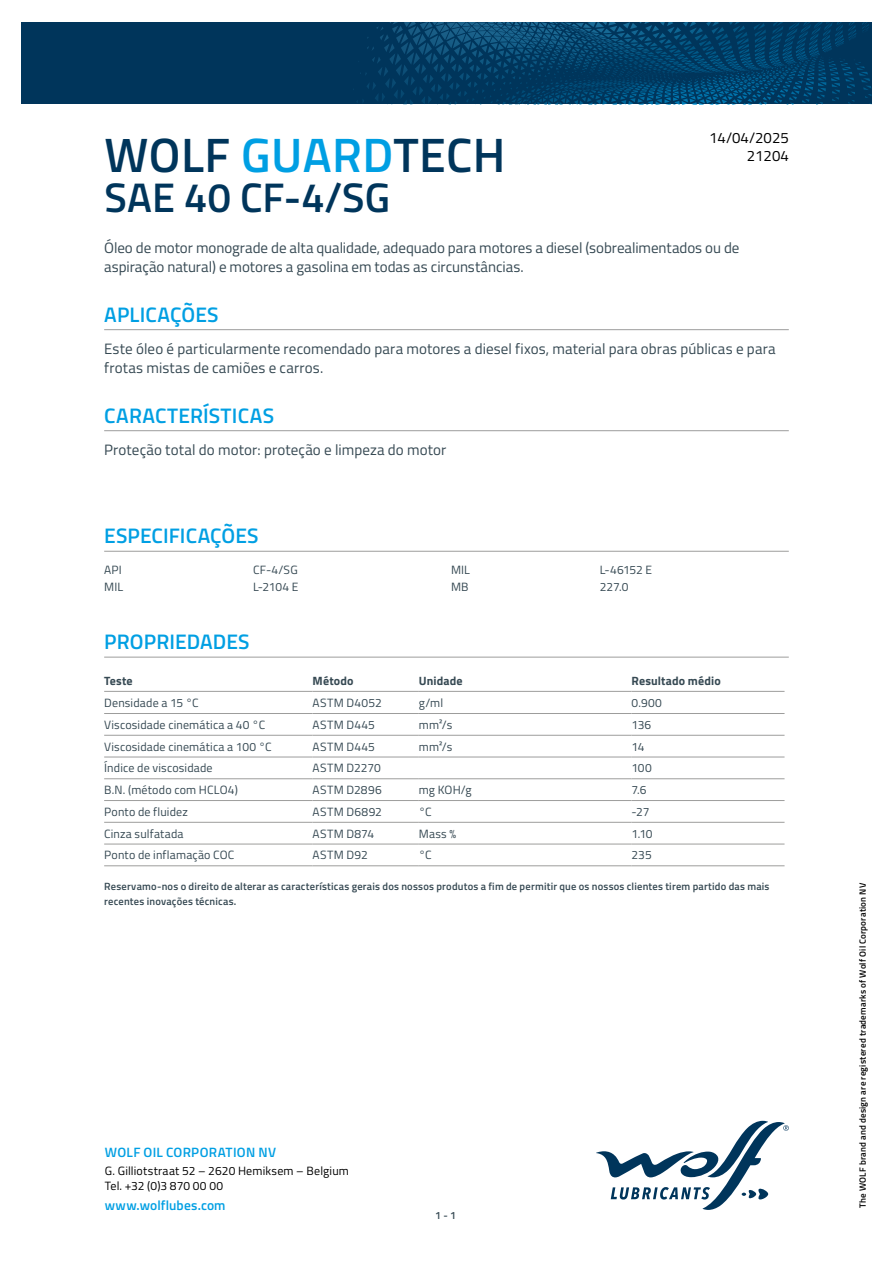
<style>
.page{position:relative;width:893px;height:1263px;background:#fff}
.page>*{position:absolute;margin:0;border:0;box-sizing:border-box;transform-origin:0 0}
.t1{font:600 48.3px "Titillium";letter-spacing:.01em;color:#00355b}
.t2{font:600 41.4px "Titillium";letter-spacing:.005em;color:#00355b}
.t3{font:600 21px "Titillium";letter-spacing:.005em;color:#009fe3}
.t4{font:15px/19.5px "Titillium";letter-spacing:.005em;color:#364953}
.t5{font:15px/18px "Titillium";color:#000;text-align:right}
.t6{font:600 13.5px "Titillium";letter-spacing:.015em;color:#009fe3}
.t7{font:12px "Titillium";letter-spacing:.015em;color:#364953}
.t8{font:12px/14.4px "Titillium";letter-spacing:.015em;color:#000}
.t9{font:700 12px "Titillium";letter-spacing:.015em;color:#364953}
.t10{font:600 10.5px/15px "Titillium";letter-spacing:.02em;color:#364953}
.t11{font:600 9px "Titillium";letter-spacing:.025em;color:#000}
.s1{color:#009fe3}
</style>
<div class="page">
<svg style="left:596px;top:1121px;width:193px;height:89px"></svg>
<svg style="left:21px;top:22px;width:851px;height:82px;fill:#00355b"></svg>
<hr style="left:104px;top:329px;width:685px;height:1px;background:#9d9d9c">
<hr style="left:104px;top:430px;width:685px;height:1px;background:#9d9d9c">
<hr style="left:104px;top:551px;width:685px;height:1px;background:#9d9d9c">
<hr style="left:104px;top:657px;width:685px;height:1px;background:#9d9d9c">
<hr style="left:104px;top:691px;width:209px;height:1px;background:#9d9d9c">
<hr style="left:313px;top:691px;width:106px;height:1px;background:#9d9d9c">
<hr style="left:419px;top:691px;width:212px;height:1px;background:#9d9d9c">
<hr style="left:631px;top:691px;width:153px;height:1px;background:#9d9d9c">
<hr style="left:104px;top:713px;width:209px;height:1px;background:#9d9d9c">
<hr style="left:313px;top:713px;width:106px;height:1px;background:#9d9d9c">
<hr style="left:419px;top:713px;width:212px;height:1px;background:#9d9d9c">
<hr style="left:631px;top:713px;width:153px;height:1px;background:#9d9d9c">
<hr style="left:104px;top:735px;width:209px;height:1px;background:#9d9d9c">
<hr style="left:313px;top:735px;width:106px;height:1px;background:#9d9d9c">
<hr style="left:419px;top:735px;width:212px;height:1px;background:#9d9d9c">
<hr style="left:631px;top:735px;width:153px;height:1px;background:#9d9d9c">
<hr style="left:104px;top:757px;width:209px;height:1px;background:#9d9d9c">
<hr style="left:313px;top:757px;width:106px;height:1px;background:#9d9d9c">
<hr style="left:419px;top:757px;width:212px;height:1px;background:#9d9d9c">
<hr style="left:631px;top:757px;width:153px;height:1px;background:#9d9d9c">
<hr style="left:104px;top:778px;width:209px;height:1px;background:#9d9d9c">
<hr style="left:313px;top:778px;width:106px;height:1px;background:#9d9d9c">
<hr style="left:419px;top:778px;width:212px;height:1px;background:#9d9d9c">
<hr style="left:631px;top:778px;width:153px;height:1px;background:#9d9d9c">
<hr style="left:104px;top:800px;width:209px;height:1px;background:#9d9d9c">
<hr style="left:313px;top:800px;width:106px;height:1px;background:#9d9d9c">
<hr style="left:419px;top:800px;width:212px;height:1px;background:#9d9d9c">
<hr style="left:631px;top:800px;width:153px;height:1px;background:#9d9d9c">
<hr style="left:104px;top:822px;width:209px;height:1px;background:#9d9d9c">
<hr style="left:313px;top:822px;width:106px;height:1px;background:#9d9d9c">
<hr style="left:419px;top:822px;width:212px;height:1px;background:#9d9d9c">
<hr style="left:631px;top:822px;width:153px;height:1px;background:#9d9d9c">
<hr style="left:104px;top:844px;width:209px;height:1px;background:#9d9d9c">
<hr style="left:313px;top:844px;width:106px;height:1px;background:#9d9d9c">
<hr style="left:419px;top:844px;width:212px;height:1px;background:#9d9d9c">
<hr style="left:631px;top:844px;width:153px;height:1px;background:#9d9d9c">
<hr style="left:104px;top:865px;width:209px;height:1px;background:#9d9d9c">
<hr style="left:313px;top:865px;width:106px;height:1px;background:#9d9d9c">
<hr style="left:419px;top:865px;width:212px;height:1px;background:#9d9d9c">
<hr style="left:631px;top:865px;width:153px;height:1px;background:#9d9d9c">
<p class="t5" style="left:709px;top:128px;width:81px">14/04/2025<br>21204</p>
<h1 class="t1" style="left:104px;top:118px;width:403px">WOLF <span class="s1">GUARD</span>TECH</h1>
<h2 class="t2" style="left:104px;top:166px;width:287px">SAE 40 CF-4/SG</h2>
<p class="t4" style="left:104px;top:237px;width:637px">Óleo de motor monograde de alta qualidade, adequado para motores a diesel (sobrealimentados ou de aspiração natural) e motores a gasolina em todas as circunstâncias.</p>
<h3 class="t3" style="left:104px;top:298px;width:116px">APLICAÇÕES</h3>
<p class="t4" style="left:104px;top:338px;width:673px">Este óleo é particularmente recomendado para motores a diesel fixos, material para obras públicas e para frotas mistas de camiões e carros.</p>
<h3 class="t3" style="left:104px;top:399px;width:171px">CARACTERÍSTICAS</h3>
<p class="t4" style="left:104px;top:439px;width:344px">Proteção total do motor: proteção e limpeza do motor</p>
<h3 class="t3" style="left:104px;top:520px;width:156px">ESPECIFICAÇÕES</h3>
<p class="t7" style="left:104px;top:561px;width:19px">API</p>
<p class="t7" style="left:253px;top:561px;width:46px">CF-4/SG</p>
<p class="t7" style="left:104px;top:578px;width:21px">MIL</p>
<p class="t7" style="left:253px;top:578px;width:47px">L-2104 E</p>
<p class="t7" style="left:451px;top:561px;width:21px">MIL</p>
<p class="t7" style="left:600px;top:561px;width:54px">L-46152 E</p>
<p class="t7" style="left:451px;top:578px;width:19px">MB</p>
<p class="t7" style="left:600px;top:578px;width:30px">227.0</p>
<h3 class="t3" style="left:104px;top:626px;width:147px">PROPRIEDADES</h3>
<p class="t9" style="left:104px;top:672px;width:30px">Teste</p>
<p class="t9" style="left:313px;top:672px;width:43px">Método</p>
<p class="t9" style="left:419px;top:672px;width:45px">Unidade</p>
<p class="t9" style="left:631px;top:672px;width:91px">Resultado médio</p>
<p class="t7" style="left:104px;top:694px;width:96px">Densidade a 15 °C</p>
<p class="t7" style="left:313px;top:694px;width:71px">ASTM D4052</p>
<p class="t7" style="left:419px;top:694px;width:26px">g/ml</p>
<p class="t7" style="left:631px;top:694px;width:32px">0.900</p>
<p class="t7" style="left:104px;top:716px;width:163px">Viscosidade cinemática a 40 °C</p>
<p class="t7" style="left:313px;top:716px;width:64px">ASTM D445</p>
<p class="t7" style="left:419px;top:716px;width:35px">mm²/s</p>
<p class="t7" style="left:631px;top:716px;width:21px">136</p>
<p class="t7" style="left:104px;top:738px;width:169px">Viscosidade cinemática a 100 °C</p>
<p class="t7" style="left:313px;top:738px;width:64px">ASTM D445</p>
<p class="t7" style="left:419px;top:738px;width:35px">mm²/s</p>
<p class="t7" style="left:631px;top:738px;width:15px">14</p>
<p class="t7" style="left:104px;top:759px;width:110px">Índice de viscosidade</p>
<p class="t7" style="left:313px;top:759px;width:70px">ASTM D2270</p>
<p class="t7" style="left:631px;top:759px;width:22px">100</p>
<p class="t7" style="left:104px;top:781px;width:135px">B.N. (método com HCLO4)</p>
<p class="t7" style="left:313px;top:781px;width:71px">ASTM D2896</p>
<p class="t7" style="left:419px;top:781px;width:54px">mg KOH/g</p>
<p class="t7" style="left:631px;top:781px;width:17px">7.6</p>
<p class="t7" style="left:104px;top:803px;width:85px">Ponto de fluidez</p>
<p class="t7" style="left:313px;top:803px;width:71px">ASTM D6892</p>
<p class="t7" style="left:419px;top:803px;width:14px">°C</p>
<p class="t7" style="left:631px;top:803px;width:19px">-27</p>
<p class="t7" style="left:104px;top:825px;width:81px">Cinza sulfatada</p>
<p class="t7" style="left:313px;top:825px;width:63px">ASTM D874</p>
<p class="t7" style="left:419px;top:825px;width:39px">Mass %</p>
<p class="t7" style="left:631px;top:825px;width:23px">1.10</p>
<p class="t7" style="left:104px;top:846px;width:132px">Ponto de inflamação COC</p>
<p class="t7" style="left:313px;top:846px;width:57px">ASTM D92</p>
<p class="t7" style="left:419px;top:846px;width:14px">°C</p>
<p class="t7" style="left:631px;top:846px;width:22px">235</p>
<p class="t10" style="left:104px;top:878px;width:667px">Reservamo-nos o direito de alterar as características gerais dos nossos produtos a fim de permitir que os nossos clientes tirem partido das mais recentes inovações técnicas.</p>
<p class="t6" style="left:105px;top:1142px;width:173px">WOLF OIL CORPORATION NV</p>
<p class="t8" style="left:105px;top:1163px;width:246px">G. Gilliotstraat 52 – 2620 Hemiksem – Belgium<br>Tel. +32 (0)3 870 00 00</p>
<p class="t6" style="left:105px;top:1195px;width:122px">www.wolflubes.com</p>
<p class="t10" style="left:435px;top:1207px;width:22px">1 - 1</p>
<p class="t11" style="left:856px;top:1208px;width:326px;rotate:-90deg">The WOLF brand and design are registered trademarks of Wolf Oil Corporation NV</p>
</div>
